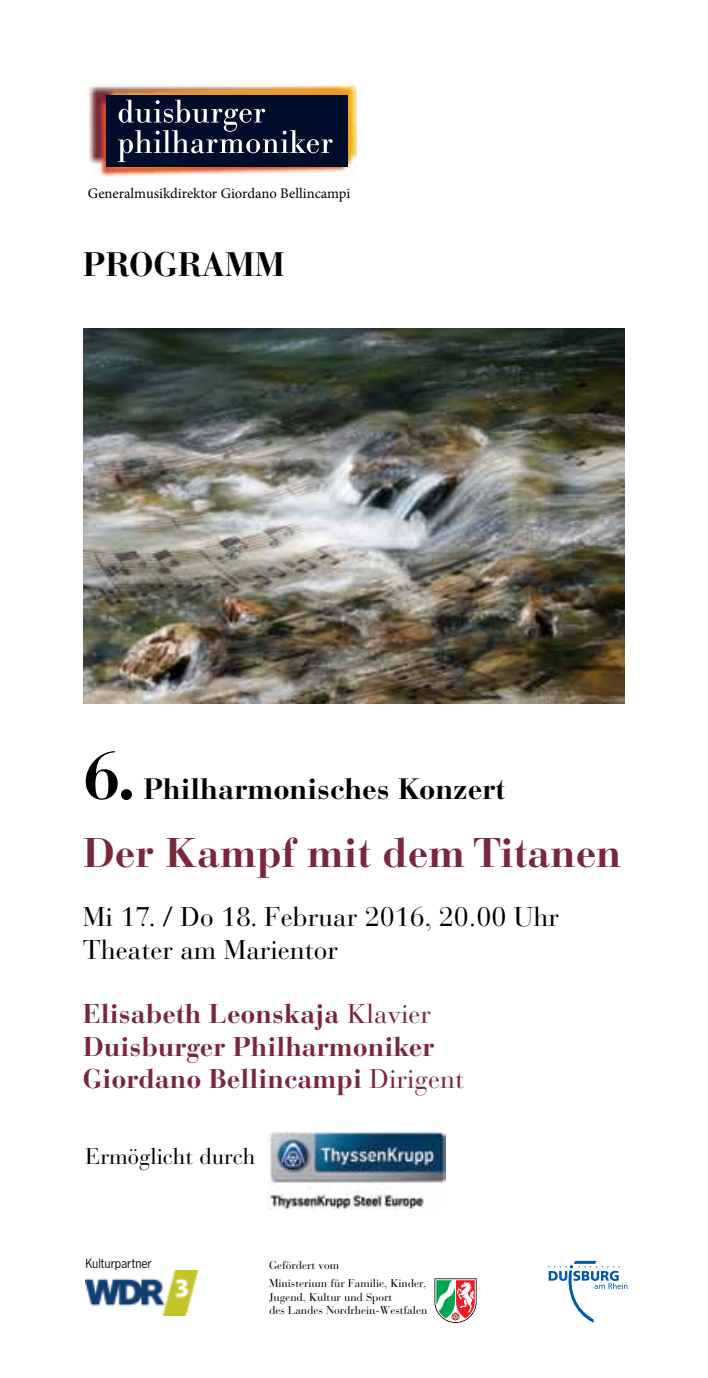
<style>
.page{position:relative;width:708px;height:1378px;background:#fff}
.page>*{position:absolute;margin:0;border:0;box-sizing:border-box;transform-origin:0 0}
.t1{font:700 67.5px "Bauer Bodoni Std";color:#000}
.t2{font:700 41.18px "Bauer Bodoni Std";color:#79283b}
.t3{font:700 33.75px "Bauer Bodoni Std";color:#000}
.t4{font:700 29.25px "Bauer Bodoni Std";color:#000}
.t5{font:700 27px/32.4px "Bauer Bodoni Std";color:#79283b}
.t6{font:27px/32.4px "Bauer Bodoni Std";color:#000}
.t7{font:22.5px "Bauer Bodoni Std";color:#000}
.t8{font:14.62px "Minion Pro";letter-spacing:-.005em;color:#000}
.t9{font:13.5px "News Gothic BQ";color:#000}
.t10{font:11.25px/18px "Bauer Bodoni Std";color:#000}
.s1{font-weight:400}
</style>
<div class="page">
<img style="left:90px;top:85px;width:266px;height:91px">
<div style="left:106px;top:95px;width:241px;height:72px;background:#000d2a"></div>
<svg style="left:118px;top:100px;width:215px;height:62px"></svg>
<svg style="left:435px;top:1278px;width:42px;height:45px"></svg>
<svg style="left:548px;top:1261px;width:79px;height:61px"></svg>
<img style="left:85px;top:1270px;width:113px;height:45px">
<img style="left:268px;top:1132px;width:177px;height:77px">
<img style="left:84px;top:328px;width:540px;height:375px">
<h3 class="t8" style="left:88px;top:183px;width:264px">Generalmusikdirektor Giordano Bellincampi</h3>
<h3 class="t3" style="left:83px;top:243px;width:203px">PROGRAMM</h3>
<h1 class="t1" style="left:83px;top:735px;width:54px">6.</h1>
<h3 class="t4" style="left:143px;top:771px;width:363px">Philharmonisches Konzert</h3>
<h2 class="t2" style="left:83px;top:827px;width:540px">Der Kampf mit dem Titanen</h2>
<h3 class="t6" style="left:83px;top:901px;width:478px">Mi 17. / Do 18. Februar 2016, 20.00 Uhr<br>Theater am Marientor</h3>
<h3 class="t5" style="left:83px;top:998px;width:383px">Elisabeth Leonskaja <span class="s1">Klavier<br></span>Duisburger Philharmoniker<br>Giordano Bellincampi <span class="s1">Dirigent</span></h3>
<h3 class="t7" style="left:85px;top:1142px;width:172px">Ermöglicht durch</h3>
<p class="t9" style="left:85px;top:1255px;width:68px">Kulturpartner</p>
<p class="t10" style="left:269px;top:1256px;width:159px">Gefördert vom<br>Ministerium für Familie, Kinder,</p>
<p class="t10" style="left:269px;top:1290px;width:160px;line-height:13.5px">Jugend, Kultur und Sport<br>des Landes Nordrhein-Westfalen</p>
</div>
